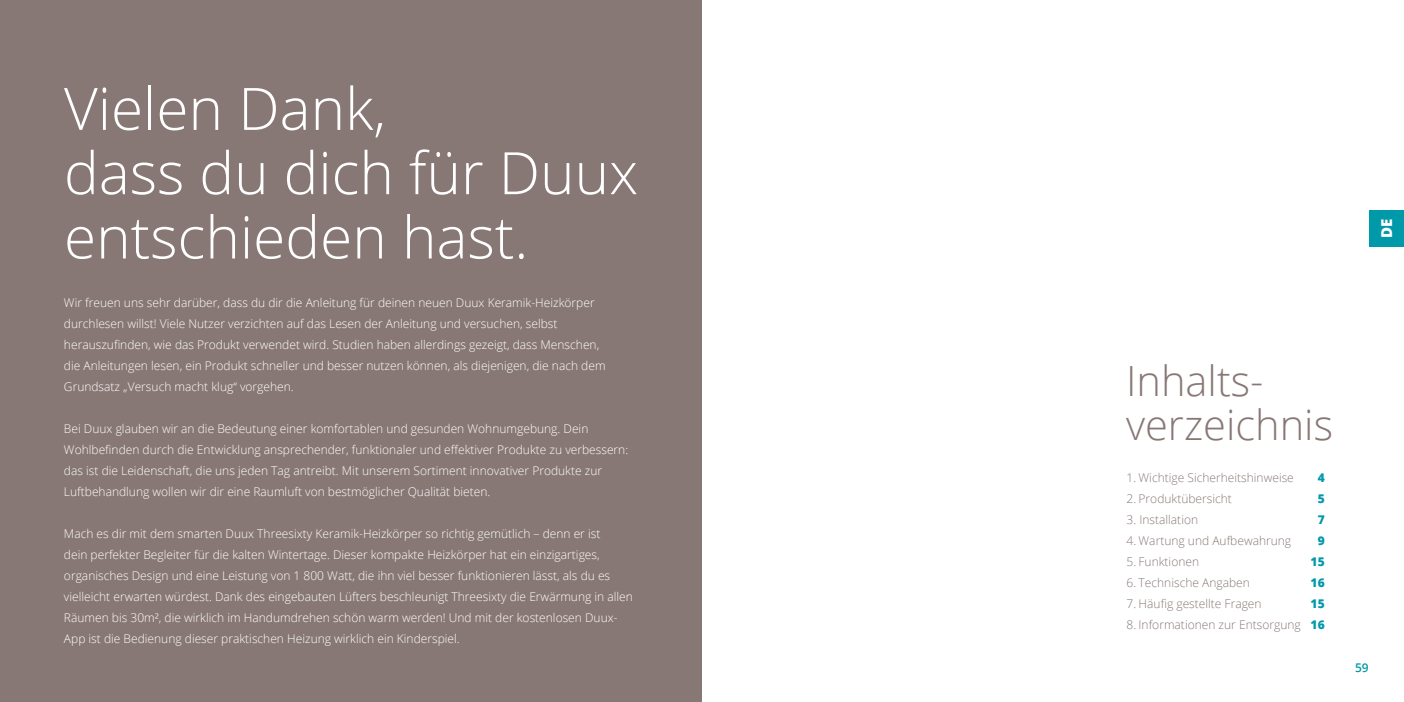
<style>
.page{position:relative;width:1404px;height:702px;background:#fff}
.page>*{position:absolute;margin:0;border:0;box-sizing:border-box;transform-origin:0 0}
.t1{font:300 58.5px/64.2px "Open Sans";color:#fff}
.t2{font:300 41.55px "Open Sans";color:#887875}
.t3{font:800 15px "Open Sans";color:#fff}
.t4{font:300 12px/21px "Open Sans";color:#fff}
.t5{font:300 12px "Open Sans";color:#887875}
.t6{font:800 12px "Open Sans";color:#0099a9}
.t7{font:600 12px "Open Sans";color:#0099a9}
.s1{font-weight:800;color:#0099a9}
</style>
<div class="page">
<div style="left:0;top:0;width:702px;height:702px;background:#887875"></div>
<div style="left:1369px;top:211px;width:34px;height:36px;background:#0099a9"></div>
<p class="t1" style="left:64px;top:75px;width:323px">Vielen Dank,</p>
<p class="t1" style="left:64px;top:139px;width:575px">dass du dich für Duux entschieden hast.</p>
<p class="t4" style="left:64px;top:292px;width:543px">Wir freuen uns sehr darüber, dass du dir die Anleitung für deinen neuen Duux Keramik-Heizkörper durchlesen willst! Viele Nutzer verzichten auf das Lesen der Anleitung und versuchen, selbst herauszufinden, wie das Produkt verwendet wird. Studien haben allerdings gezeigt, dass Menschen, die Anleitungen lesen, ein Produkt schneller und besser nutzen können, als diejenigen, die nach dem Grundsatz „Versuch macht klug“ vorgehen.</p>
<p class="t4" style="left:64px;top:418px;width:565px">Bei Duux glauben wir an die Bedeutung einer komfortablen und gesunden Wohnumgebung. Dein Wohlbefinden durch die Entwicklung ansprechender, funktionaler und effektiver Produkte zu verbessern: das ist die Leidenschaft, die uns jeden Tag antreibt. Mit unserem Sortiment innovativer Produkte zur Luftbehandlung wollen wir dir eine Raumluft von bestmöglicher Qualität bieten.</p>
<p class="t4" style="left:64px;top:523px;width:570px">Mach es dir mit dem smarten Duux Threesixty Keramik-Heizkörper so richtig gemütlich – denn er ist<br>dein perfekter Begleiter für die kalten Wintertage. Dieser kompakte Heizkörper hat ein einzigartiges, organisches Design und eine Leistung von 1 800 Watt, die ihn viel besser funktionieren lässt, als du es vielleicht erwarten würdest. Dank des eingebauten Lüfters beschleunigt Threesixty die Erwärmung in allen Räumen bis 30m², die wirklich im Handumdrehen schön warm werden! Und mit der kostenlosen Duux-App ist die Bedienung dieser praktischen Heizung wirklich ein Kinderspiel.</p>
<p class="t3" style="left:1374px;top:238px;width:21px;rotate:-90deg">DE</p>
<p class="t2" style="left:1125px;top:353px;width:139px">Inhalts-</p>
<p class="t2" style="left:1125px;top:396px;width:208px">verzeichnis</p>
<p class="t5" style="left:1126px;top:469px;width:169px">1. Wichtige Sicherheitshinweise</p>
<p class="t6" style="left:1317px;top:468px;width:9px">4</p>
<p class="t5" style="left:1126px;top:490px;width:107px">2. Produktübersicht</p>
<p class="t6" style="left:1317px;top:489px;width:9px">5</p>
<p class="t5" style="left:1126px;top:511px;width:73px">3. Installation</p>
<p class="t6" style="left:1317px;top:510px;width:9px">7</p>
<p class="t5" style="left:1126px;top:532px;width:166px">4. Wartung und Aufbewahrung</p>
<p class="t6" style="left:1317px;top:531px;width:9px">9</p>
<p class="t5" style="left:1126px;top:553px;width:74px">5. Funktionen</p>
<p class="t6" style="left:1310px;top:552px;width:16px">15</p>
<p class="t5" style="left:1126px;top:574px;width:125px">6. Technische Angaben</p>
<p class="t6" style="left:1310px;top:573px;width:16px">16</p>
<p class="t5" style="left:1126px;top:595px;width:136px">7. Häufig gestellte Fragen</p>
<p class="t6" style="left:1310px;top:594px;width:16px">15</p>
<p class="t5" style="left:1126px;top:616px;width:200px">8. Informationen zur Entsorgung <span class="s1">16</span></p>
<p class="t7" style="left:1354px;top:659px;width:15px">59</p>
</div>
